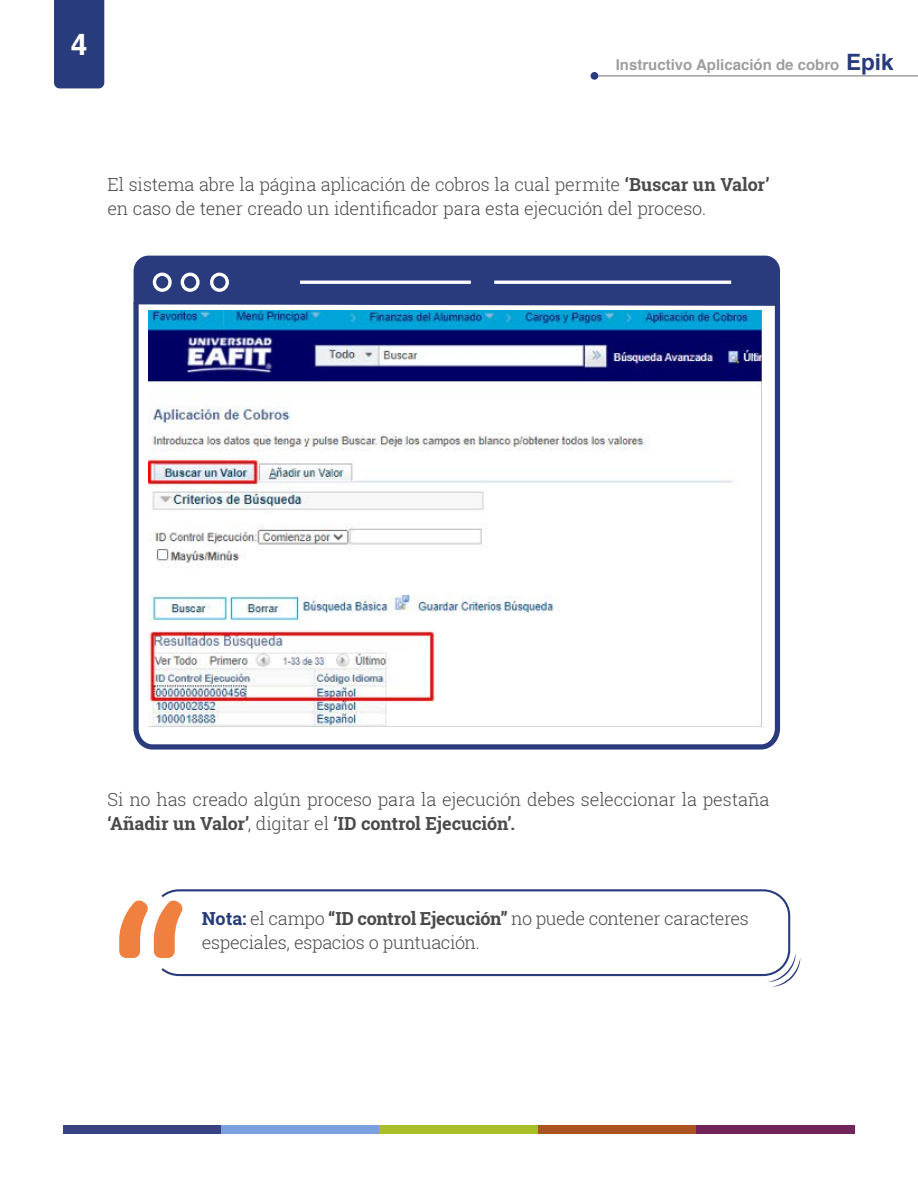
<style>
.page{position:relative;width:918px;height:1188px;background:#fff}
.page>*{position:absolute;margin:0;border:0;box-sizing:border-box;transform-origin:0 0}
.t1{font:700 30px "Helvetica";color:#fff}
.t2{font:700 22.5px "Helvetica";color:#283a7d}
.t3{font:300 18px/24px "Roboto Slab";letter-spacing:-.015em;color:#4a4a4a}
.t4{font:700 15px "Helvetica";color:#9e9e9e}
.s1{font-weight:700}
.s2{font-weight:700;color:#273b7b}
</style>
<div class="page">
<hr style="left:598px;top:75px;width:320px;height:2px;background:#9e9e9e">
<div style="left:591px;top:72px;width:7px;height:8px;background:#293b7d;border-radius:50%"></div>
<div style="left:54px;top:0;width:50px;height:88px;background:#283b7c"></div>
<div style="left:63px;top:1125px;width:158px;height:9px;background:#384282"></div>
<div style="left:221px;top:1125px;width:159px;height:9px;background:#7aa1de"></div>
<div style="left:380px;top:1125px;width:158px;height:9px;background:#a8bf29"></div>
<div style="left:538px;top:1125px;width:159px;height:9px;background:#ab5421"></div>
<div style="left:697px;top:1125px;width:158px;height:9px;background:#702459"></div>
<svg style="left:133px;top:298px;width:648px;height:452px"></svg>
<svg style="left:134px;top:256px;width:646px;height:50px;background:#394a87"></svg>
<img style="left:149px;top:310px;width:615px;height:417px">
<svg style="left:119px;top:900px;width:40px;height:58px"></svg>
<svg style="left:159px;top:889px;width:632px;height:88px"></svg>
<svg style="left:768px;top:953px;width:32px;height:34px"></svg>
<h1 class="t1" style="left:71px;top:21px;width:18px">4</h1>
<p class="t4" style="left:616px;top:52px;width:225px">Instructivo Aplicación de cobro</p>
<p class="t2" style="left:846px;top:44px;width:49px">Epik</p>
<p class="t3" style="left:107px;top:172px;width:664px">El sistema abre la página aplicación de cobros la cual permite <span class="s1">‘Buscar un Valor’ </span>en caso de tener creado un identificador para esta ejecución del proceso.</p>
<p class="t3" style="left:107px;top:787px;width:664px">Si no has creado algún proceso para la ejecución debes seleccionar la pestaña <span class="s1">‘Añadir un Valor’</span>, digitar el <span class="s1">‘ID control Ejecución’.</span></p>
<p class="t3" style="left:202px;top:906px;width:549px"><span class="s2">Nota:</span> el campo <span class="s1">“ID control Ejecución”</span> no puede contener caracteres especiales, espacios o puntuación.</p>
</div>
